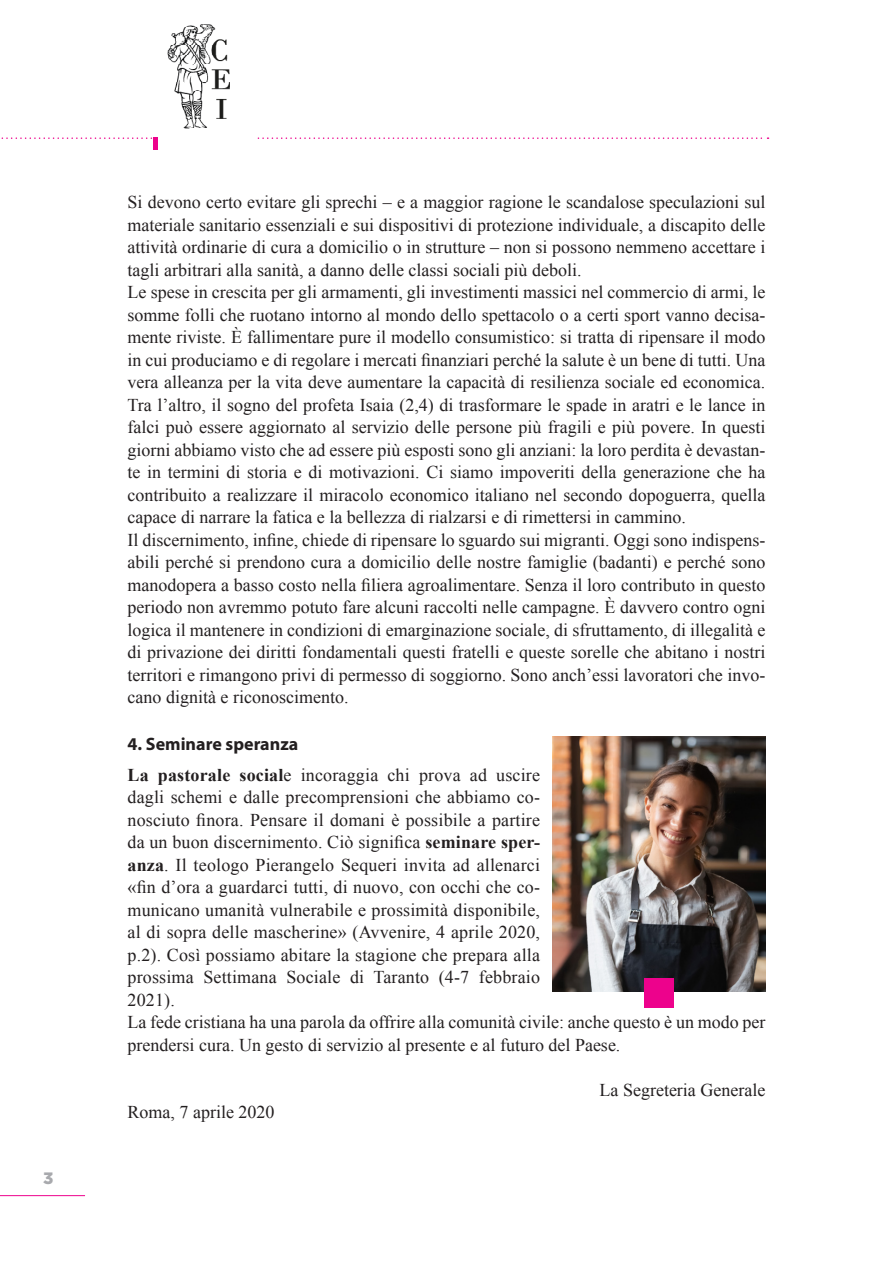
<style>
.page{position:relative;width:893px;height:1263px;background:#fff}
.page>*{position:absolute;margin:0;border:0;box-sizing:border-box;transform-origin:0 0}
.Times_senza_rientro{font:18px/22.5px "Times New Roman";color:#231f20;text-align:justify}
.Titolo_12_myriad{font:700 18px "Myriad Pro";color:#231f20}
.Testo_11{font:900 16.5px "Gotham";color:#a8a9ad}
.s1{font-weight:700}
</style>
<div class="page">
<img style="left:553px;top:737px;width:212px;height:255px">
<div style="left:644px;top:978px;width:30px;height:30px;background:#ed028c"></div>
<svg style="left:1px;top:137px;width:767px;height:2px"></svg>
<div style="left:153px;top:137px;width:84px;height:13px;background:#ed028c"></div>
<img style="left:158px;top:24px;width:96px;height:126px">
<hr style="left:0;top:1195px;width:85px;height:1px;background:#ed028c">
<p class="Testo_11" style="left:43px;top:1168px;width:12px">3</p>
<p class="Times_senza_rientro" style="left:128px;top:191px;width:639px">Si devono certo evitare gli sprechi – e a maggior ragione le scandalose speculazioni sul materiale sanitario essenziali e sui dispositivi di protezione individuale, a discapito delle attività ordinarie di cura a domicilio o in strutture – non si possono nemmeno accettare i tagli arbitrari alla sanità, a danno delle classi sociali più deboli.</p>
<p class="Times_senza_rientro" style="left:128px;top:281px;width:639px">Le spese in crescita per gli armamenti, gli investimenti massici nel commercio di armi, le somme folli che ruotano intorno al mondo dello spettacolo o a certi sport vanno decisa&shy;mente riviste. È fallimentare pure il modello consumistico: si tratta di ripensare il modo in cui produciamo e di regolare i mercati finanziari perché la salute è un bene di tutti. Una vera alleanza per la vita deve aumentare la capacità di resilienza sociale ed economica.<br>Tra l’altro, il sogno del profeta Isaia (2,4) di trasformare le spade in aratri e le lance in falci può essere aggiornato al servizio delle persone più fragili e più povere. In questi giorni abbiamo visto che ad essere più esposti sono gli anziani: la loro perdita è devastan&shy;te in termini di storia e di motivazioni. Ci siamo impoveriti della generazione che ha contribuito a realizzare il miracolo economico italiano nel secondo dopoguerra, quella capace di narrare la fatica e la bellezza di rialzarsi e di rimettersi in cammino.</p>
<p class="Times_senza_rientro" style="left:128px;top:528px;width:639px">Il discernimento, infine, chiede di ripensare lo sguardo sui migranti. Oggi sono indispens&shy;abili perché si prendono cura a domicilio delle nostre famiglie (badanti) e perché sono manodopera a basso costo nella filiera agroalimentare. Senza il loro contributo in questo periodo non avremmo potuto fare alcuni raccolti nelle campagne. È davvero contro ogni logica il mantenere in condizioni di emarginazione sociale, di sfruttamento, di illegalità e di privazione dei diritti fondamentali questi fratelli e queste sorelle che abitano i nostri territori e rimangono privi di permesso di soggiorno. Sono anch’essi lavoratori che invo&shy;cano dignità e riconoscimento.</p>
<p class="Titolo_12_myriad" style="left:128px;top:732px;width:172px">4. Seminare speranza</p>
<p class="Times_senza_rientro" style="left:128px;top:763px;width:414px"><span class="s1">La pastorale social</span>e incoraggia chi prova ad uscire dagli schemi e dalle precomprensioni che abbiamo co&shy;nosciuto finora. Pensare il domani è possibile a partire da un buon discernimento. Ciò significa <span class="s1">seminare sper&shy;anza</span>. Il teologo Pierangelo Sequeri invita ad allenarci «fin d’ora a guardarci tutti, di nuovo, con occhi che co&shy;municano umanità vulnerabile e prossimità disponibile, al di sopra delle mascherine» (Avvenire, 4 aprile 2020, p.2). Così possiamo abitare la stagione che prepara alla prossima Settimana Sociale di Taranto (4-7 febbraio 2021).</p>
<p class="Times_senza_rientro" style="left:128px;top:1011px;width:639px">La fede cristiana ha una parola da offrire alla comunità civile: anche questo è un modo per prendersi cura. Un gesto di servizio al presente e al futuro del Paese.</p>
<p class="Times_senza_rientro" style="left:599px;top:1078px;width:167px">La Segreteria Generale</p>
<p class="Times_senza_rientro" style="left:128px;top:1101px;width:148px">Roma, 7 aprile 2020</p>
</div>
